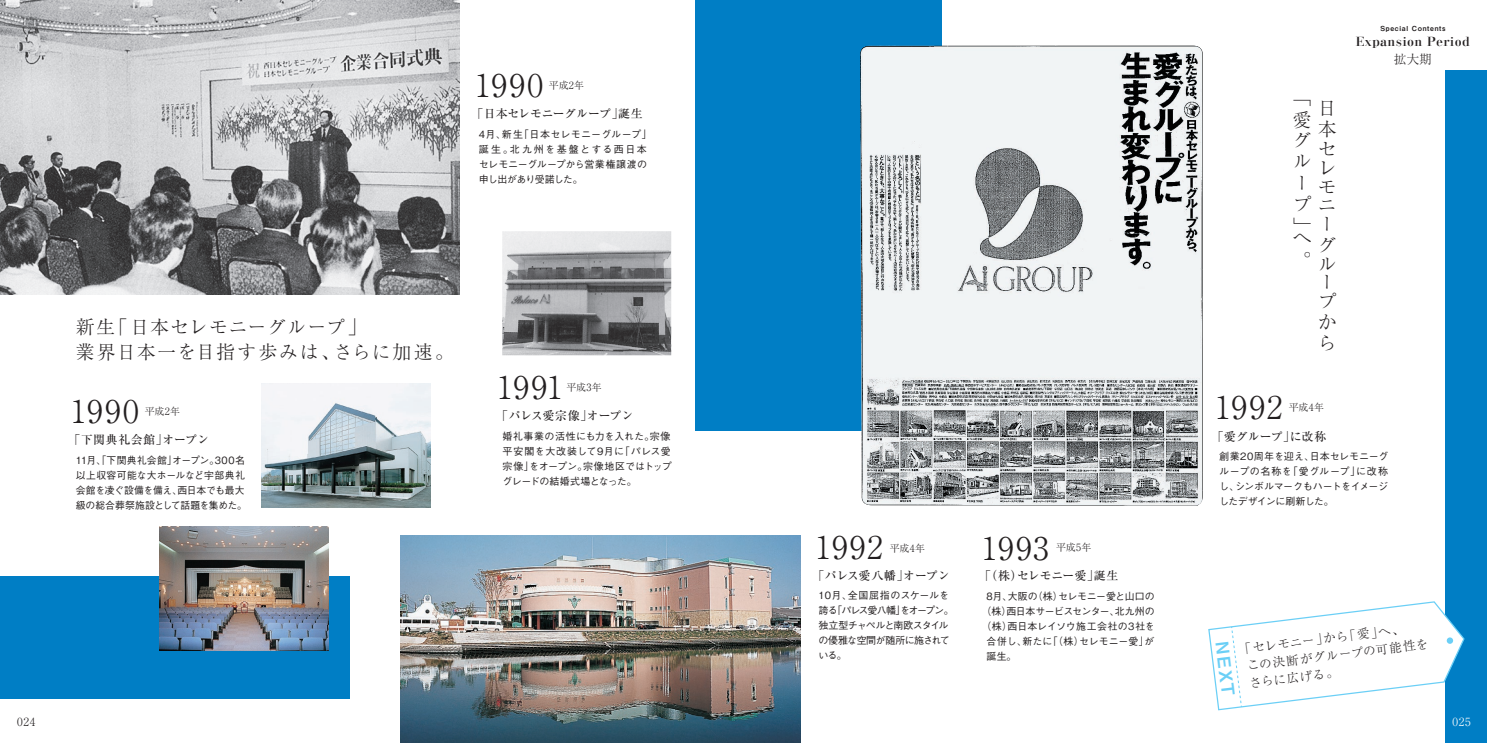
<style>
.page{position:relative;width:1487px;height:743px;background:#fff}
.page>*{position:absolute;margin:0;border:0;box-sizing:border-box;transform-origin:0 0}
.t1{font:300 31.25px "Ryumin Pro";letter-spacing:.05em;color:#231f20}
.t2{font:300 18.75px/21.5px "Ryumin Pro";letter-spacing:.065em;color:#231f20}
.t3{font:17.5px "Midashi Go Pro MB31";color:#6bcff6}
.t4{font:300 12.5px/17.5px "Ryumin Pro";color:#231f20}
.t5{font:800 12.5px "Kocho Std";letter-spacing:.025em;color:#231f20}
.t6{font:500 11.88px "Ryumin Pro";letter-spacing:-.01em;color:#231f20}
.t7{font:500 11.88px "Ryumin Pro";letter-spacing:.03em;color:#231f20}
.t8{font:500 11.88px "Ryumin Pro";letter-spacing:.01em;color:#231f20}
.t9{font:300 11.25px "Ryumin Pro";color:#231f20}
.t10{font:300 11.25px "Ryumin Pro";color:#fff}
.t11{font:500 10px/15px "Gothic BBB Pro";letter-spacing:-.01em;color:#231f20}
.t12{font:500 10px/15px "Gothic BBB Pro";letter-spacing:.015em;color:#231f20}
.t13{font:500 10px/15px "Gothic BBB Pro";letter-spacing:.02em;color:#231f20}
.t14{font:500 10px/15px "Gothic BBB Pro";letter-spacing:-.065em;color:#231f20}
.t15{font:300 10px "Ryumin Pro";letter-spacing:.025em;color:#231f20}
.t16{font:500 10px "Gothic BBB Pro";letter-spacing:-.035em;color:#231f20}
.t17{font:6.88px "Midashi Go Pro MB31";letter-spacing:.1em;color:#231f20}
</style>
<div class="page">
<div style="left:1445px;top:70px;width:41px;height:672px;background:#007ec5"></div>
<img style="left:0;top:0;width:460px;height:294px">
<div style="left:695px;top:0;width:246px;height:430px;background:#007ec5"></div>
<img style="left:860px;top:46px;width:342px;height:459px">
<img style="left:400px;top:535px;width:400px;height:207px">
<div style="left:0;top:576px;width:350px;height:122px;background:#007ec5"></div>
<img style="left:261px;top:383px;width:170px;height:124px">
<img style="left:159px;top:526px;width:169px;height:124px">
<img style="left:502px;top:231px;width:169px;height:124px">
<svg style="left:1208px;top:601px;width:257px;height:109px"></svg>
<p class="t17" style="left:1380px;top:23px;width:66px">Special Contents</p>
<h1 class="t1" style="left:475px;top:61px;width:70px">1990</h1>
<p class="t13" style="left:479px;top:125px;width:175px">4月、新生「日本セレモニーグループ」誕生。北九州を基盤とする西日本セレモニーグループから営業権譲渡の申し出があり受諾した。</p>
<p class="t15" style="left:549px;top:77px;width:37px">平成2年</p>
<p class="t6" style="left:471px;top:104px;width:173px">「日本セレモニーグループ」誕生</p>
<h2 class="t2" style="left:76px;top:313px;width:380px;line-height:25px">新生「日本セレモニーグループ」<br>業界日本一を目指す歩みは、さらに加速。</h2>
<h1 class="t1" style="left:71px;top:386px;width:70px">1990</h1>
<p class="t11" style="left:76px;top:451px;width:173px">11月、「下関典礼会館」オープン。300名以上収容可能な大ホールなど宇部典礼会館を凌ぐ設備を備え、西日本でも最大級の総合葬祭施設として話題を集めた。</p>
<p class="t15" style="left:145px;top:403px;width:37px">平成2年</p>
<p class="t7" style="left:69px;top:430px;width:142px">「下関典礼会館」オープン</p>
<h1 class="t1" style="left:497px;top:363px;width:67px">1991</h1>
<p class="t12" style="left:502px;top:427px;width:171px">婚礼事業の活性にも力を入れた。宗像平安閣を大改装して9月に「パレス愛宗像」をオープン。宗像地区ではトップグレードの結婚式場となった。</p>
<p class="t15" style="left:566px;top:379px;width:37px">平成3年</p>
<p class="t6" style="left:496px;top:406px;width:139px">「パレス愛宗像」オープン</p>
<h1 class="t1" style="left:815px;top:522px;width:69px">1992</h1>
<p class="t15" style="left:889px;top:540px;width:37px">平成4年</p>
<p class="t14" style="left:818px;top:586px;width:137px">10月、全国屈指のスケールを誇る「パレス愛八幡」をオープン。独立型チャペルと南欧スタイルの優雅な空間が随所に施されている。</p>
<p class="t6" style="left:812px;top:565px;width:139px">「パレス愛八幡」オープン</p>
<h1 class="t1" style="left:981px;top:523px;width:69px">1993</h1>
<p class="t11" style="left:986px;top:587px;width:170px">8月、大阪の（株）セレモニー愛と山口の</p>
<p class="t16" style="left:981px;top:602px;width:175px">（株）西日本サービスセンター、北九州の</p>
<p class="t12" style="left:981px;top:617px;width:175px">（株）西日本レイソウ施工会社の3社を</p>
<p class="t11" style="left:986px;top:632px;width:169px">合併し、新たに「（株）セレモニー愛」が</p>
<p class="t11" style="left:986px;top:647px;width:32px">誕生。</p>
<p class="t15" style="left:1056px;top:539px;width:37px">平成5年</p>
<p class="t6" style="left:979px;top:566px;width:141px">「（株）セレモニー愛」誕生</p>
<h2 class="t2" style="left:1317px;top:95px;width:20px">日本</h2>
<h2 class="t2" style="left:1317px;top:137px;width:18px">セ</h2>
<h2 class="t2" style="left:1317px;top:155px;width:18px">レ</h2>
<h2 class="t2" style="left:1317px;top:174px;width:18px">モ</h2>
<h2 class="t2" style="left:1292px;top:192px;width:43px">プニ</h2>
<h2 class="t2" style="left:1317px;top:212px;width:12px">ー</h2>
<h2 class="t2" style="left:1317px;top:232px;width:19px">グ</h2>
<h2 class="t2" style="left:1317px;top:252px;width:20px;line-height:18.8px">ループ</h2>
<h2 class="t2" style="left:1317px;top:309px;width:19px">から</h2>
<h2 class="t2" style="left:1292px;top:86px;width:19px">「愛</h2>
<h2 class="t2" style="left:1292px;top:127px;width:19px;text-align:justify">グルー</h2>
<h2 class="t2" style="left:1292px;top:214px;width:19px">」</h2>
<h2 class="t2" style="left:1292px;top:226px;width:20px">へ。</h2>
<p class="t5" style="left:1355px;top:31px;width:115px">Expansion Period</p>
<p class="t4" style="left:1393px;top:49px;width:40px">拡大期</p>
<h1 class="t1" style="left:1215px;top:382px;width:69px">1992</h1>
<p class="t15" style="left:1288px;top:399px;width:37px">平成4年</p>
<p class="t11" style="left:1219px;top:447px;width:171px;text-align:justify">創業20周年を迎え、日本セレモニーグループの名称を「愛グループ」に改称し、シンボルマークもハートをイメージしたデザインに刷新した。</p>
<p class="t8" style="left:1211px;top:426px;width:116px">「愛グループ」に改称</p>
<h3 class="t3" style="left:1235px;top:639px;width:56px;rotate:83deg">NEXT</h3>
<p class="t4" style="left:1243px;top:638px;width:184px;text-indent:-6px;rotate:-7deg">「セレモニー」から「愛」へ、<br>この決断がグループの可能性をさらに広げる。</p>
<p class="t9" style="left:17px;top:712px;width:20px">024</p>
<p class="t10" style="left:1452px;top:712px;width:20px">025</p>
</div>
